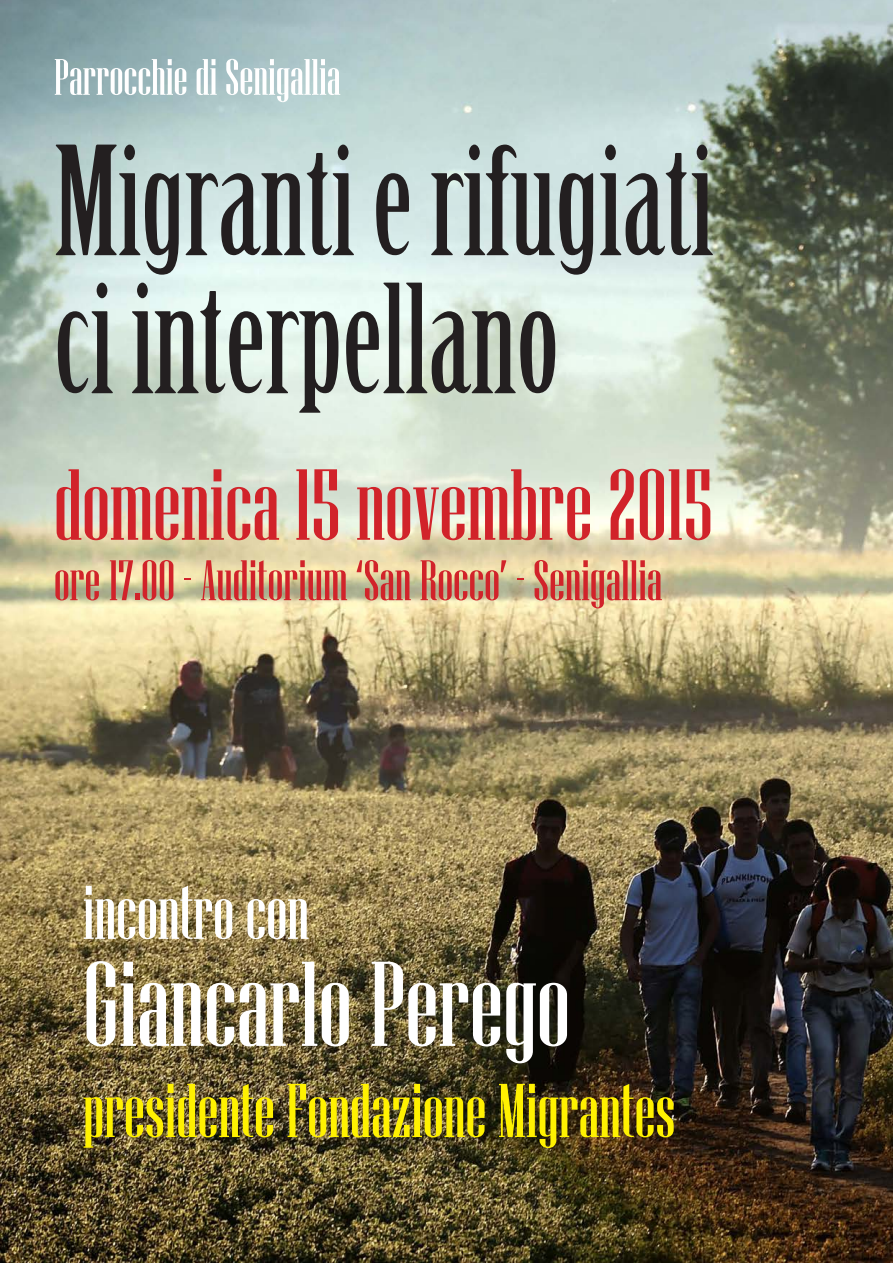
<style>
.page{position:relative;width:893px;height:1263px;background:#fff}
.page>*{position:absolute;margin:0;border:0;box-sizing:border-box;transform-origin:0 0}
.t1{font:147.45px/138px "Birch Std";color:#231f20}
.t2{font:120.3px "Niagara Solid";color:#fff}
.t3{font:100.65px "Niagara Solid";color:#d1232a}
.t4{font:75.9px "Niagara Solid";color:#fff101}
.t5{font:75.9px "Niagara Solid";color:#fff}
.t6{font:57px "Niagara Solid";color:#d1232a}
.t7{font:51px "Niagara Solid";color:#fff}
</style>
<div class="page">
<img style="left:0;top:0;width:893px;height:1263px">
<p class="t7" style="left:54px;top:50px;width:288px">Parrocchie di Senigallia</p>
<h1 class="t1" style="left:54px;top:136px;width:661px">Migranti e rifugiati ci interpellano</h1>
<h3 class="t3" style="left:54px;top:452px;width:661px">domenica 15 novembre 2015</h3>
<p class="t6" style="left:54px;top:550px;width:610px">ore 17.00 - Auditorium ‘San Rocco’ - Senigallia</p>
<h3 class="t5" style="left:83px;top:872px;width:228px">incontro con</h3>
<h2 class="t2" style="left:83px;top:940px;width:489px">Giancarlo Perego</h2>
<h3 class="t4" style="left:83px;top:1071px;width:594px">presidente Fondazione Migrantes</h3>
</div>
